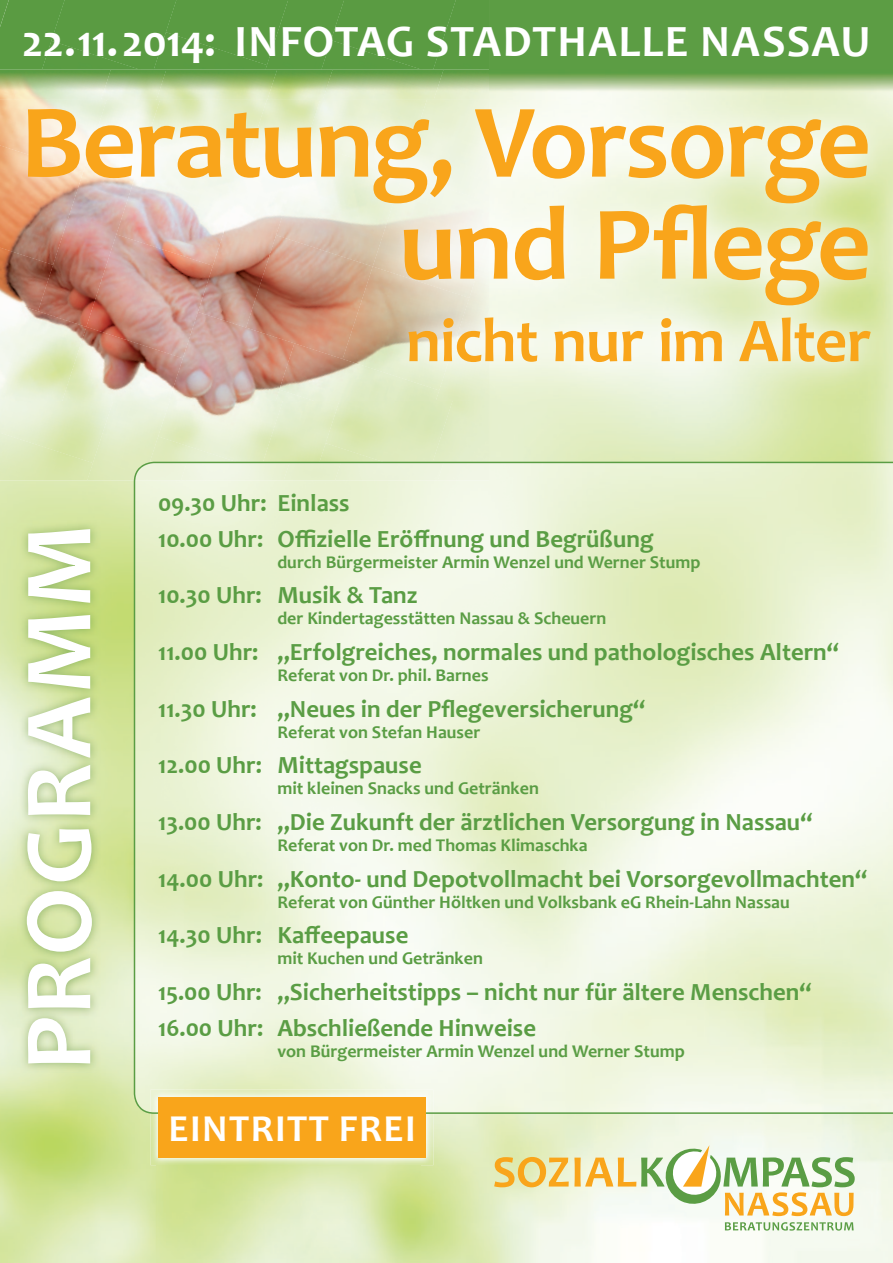
<style>
.page{position:relative;width:893px;height:1263px;background:#fff}
.page>*{position:absolute;margin:0;border:0;box-sizing:border-box;transform-origin:0 0}
.t1{font:700 105.9px/102px "Candara";letter-spacing:-.02em;color:#f9a51b;text-align:right}
.t2{font:700 97.5px "Candara";letter-spacing:.025em;color:#fff}
.t3{font:700 63px "Candara";letter-spacing:-.015em;color:#f9a51b}
.t4{font:700 45px "Candara";letter-spacing:.02em;color:#fff}
.t5{font:700 38.25px "Candara";letter-spacing:.04em;color:#fff}
.t6{font:700 24.75px/35.7px "Candara";color:#5a9d44}
.t7{font:700 18px "Candara";color:#5a9d44}
</style>
<div class="page">
<img style="left:0;top:480px;width:157px;height:783px">
<img style="left:170px;top:401px;width:93px;height:61px">
<img style="left:263px;top:401px;width:76px;height:61px">
<img style="left:319px;top:443px;width:66px;height:19px">
<img style="left:149px;top:436px;width:89px;height:26px">
<div style="left:489px;top:0;width:404px;height:70px;background:#5c9d44"></div>
<div style="left:344px;top:0;width:89px;height:70px;background:#5a9b42"></div>
<img style="left:433px;top:0;width:56px;height:100px">
<div style="left:176px;top:0;width:89px;height:32px;background:#5a9b42"></div>
<div style="left:265px;top:0;width:79px;height:70px;background:#5a9b42"></div>
<div style="left:65px;top:0;width:111px;height:70px;background:#5a9b42"></div>
<div style="left:321px;top:40px;width:101px;height:30px;background:#5a9b42"></div>
<div style="left:0;top:0;width:65px;height:70px;background:#5a9b42"></div>
<div style="left:154px;top:32px;width:113px;height:38px;background:#5a9b42"></div>
<div style="left:42px;top:41px;width:99px;height:29px;background:#5a9b42"></div>
<img style="left:17px;top:521px;width:84px;height:551px">
<img style="left:489px;top:70px;width:404px;height:331px">
<img style="left:198px;top:100px;width:122px;height:212px">
<img style="left:38px;top:100px;width:122px;height:199px">
<img style="left:276px;top:143px;width:127px;height:92px">
<img style="left:373px;top:174px;width:116px;height:92px">
<img style="left:436px;top:237px;width:53px;height:164px">
<img style="left:116px;top:142px;width:127px;height:124px">
<img style="left:0;top:145px;width:83px;height:120px">
<img style="left:246px;top:235px;width:127px;height:108px">
<img style="left:342px;top:266px;width:127px;height:124px">
<img style="left:86px;top:234px;width:127px;height:93px">
<img style="left:0;top:248px;width:53px;height:51px">
<img style="left:169px;top:312px;width:125px;height:89px">
<img style="left:279px;top:343px;width:160px;height:58px">
<img style="left:0;top:299px;width:86px;height:102px">
<img style="left:62px;top:327px;width:121px;height:74px">
<img style="left:275px;top:389px;width:40px;height:12px">
<img style="left:333px;top:70px;width:111px;height:30px">
<img style="left:166px;top:70px;width:101px;height:30px">
<img style="left:267px;top:70px;width:66px;height:30px">
<img style="left:0;top:70px;width:101px;height:30px">
<img style="left:101px;top:70px;width:65px;height:30px">
<svg style="left:725px;top:1222px;width:129px;height:8px"></svg>
<svg style="left:494px;top:1145px;width:361px;height:71px"></svg>
<img style="left:150px;top:1114px;width:283px;height:51px">
<svg style="left:134px;top:462px;width:759px;height:652px"></svg>
<div style="left:158px;top:1097px;width:268px;height:61px;background:#f9a51b"></div>
<h3 class="t4" style="left:22px;top:14px;width:850px">22. 11. 2014: INFOTAG STADTHALLE NASSAU</h3>
<h1 class="t1" style="left:20px;top:91px;width:852px">Beratung, Vorsorge und Pflege</h1>
<h3 class="t3" style="left:406px;top:303px;width:467px">nicht nur im Alter</h3>
<h2 class="t2" style="left:0;top:1070px;width:548px;rotate:-90deg">PROGRAMM</h2>
<p class="t6" style="left:158px;top:485px;width:497px">09.30 Uhr: Einlass<br>10.00 Uhr: Offizielle Eröffnung und Begrüßung</p>
<p class="t7" style="left:277px;top:551px;width:425px">durch Bürgermeister Armin Wenzel und Werner Stump</p>
<p class="t6" style="left:158px;top:577px;width:261px">10.30 Uhr: Musik &amp; Tanz</p>
<p class="t7" style="left:277px;top:608px;width:330px">der Kindertagesstätten Nassau &amp; Scheuern</p>
<p class="t6" style="left:158px;top:634px;width:683px">11.00 Uhr: „Erfolgreiches, normales und pathologisches Altern“</p>
<p class="t7" style="left:277px;top:664px;width:213px">Referat von Dr. phil. Barnes</p>
<p class="t6" style="left:158px;top:691px;width:489px">11.30 Uhr: „Neues in der Pflegeversicherung“</p>
<p class="t7" style="left:277px;top:721px;width:204px">Referat von Stefan Hauser</p>
<p class="t6" style="left:158px;top:747px;width:265px">12.00 Uhr: Mittagspause</p>
<p class="t7" style="left:277px;top:777px;width:263px">mit kleinen Snacks und Getränken</p>
<p class="t6" style="left:158px;top:804px;width:656px">13.00 Uhr: „Die Zukunft der ärztlichen Versorgung in Nassau“</p>
<p class="t7" style="left:277px;top:834px;width:312px">Referat von Dr. med Thomas Klimaschka</p>
<p class="t6" style="left:158px;top:861px;width:711px">14.00 Uhr: „Konto- und Depotvollmacht bei Vorsorgevollmachten“</p>
<p class="t7" style="left:277px;top:891px;width:514px">Referat von Günther Höltken und Volksbank eG Rhein-Lahn Nassau</p>
<p class="t6" style="left:158px;top:917px;width:252px">14.30 Uhr: Kaffeepause</p>
<p class="t7" style="left:277px;top:947px;width:207px">mit Kuchen und Getränken</p>
<p class="t6" style="left:158px;top:974px;width:655px">15.00 Uhr: „Sicherheitstipps – nicht nur für ältere Menschen“<br>16.00 Uhr: Abschließende Hinweise</p>
<p class="t7" style="left:277px;top:1040px;width:409px">von Bürgermeister Armin Wenzel und Werner Stump</p>
<h3 class="t5" style="left:168px;top:1106px;width:249px">EINTRITT FREI</h3>
</div>
